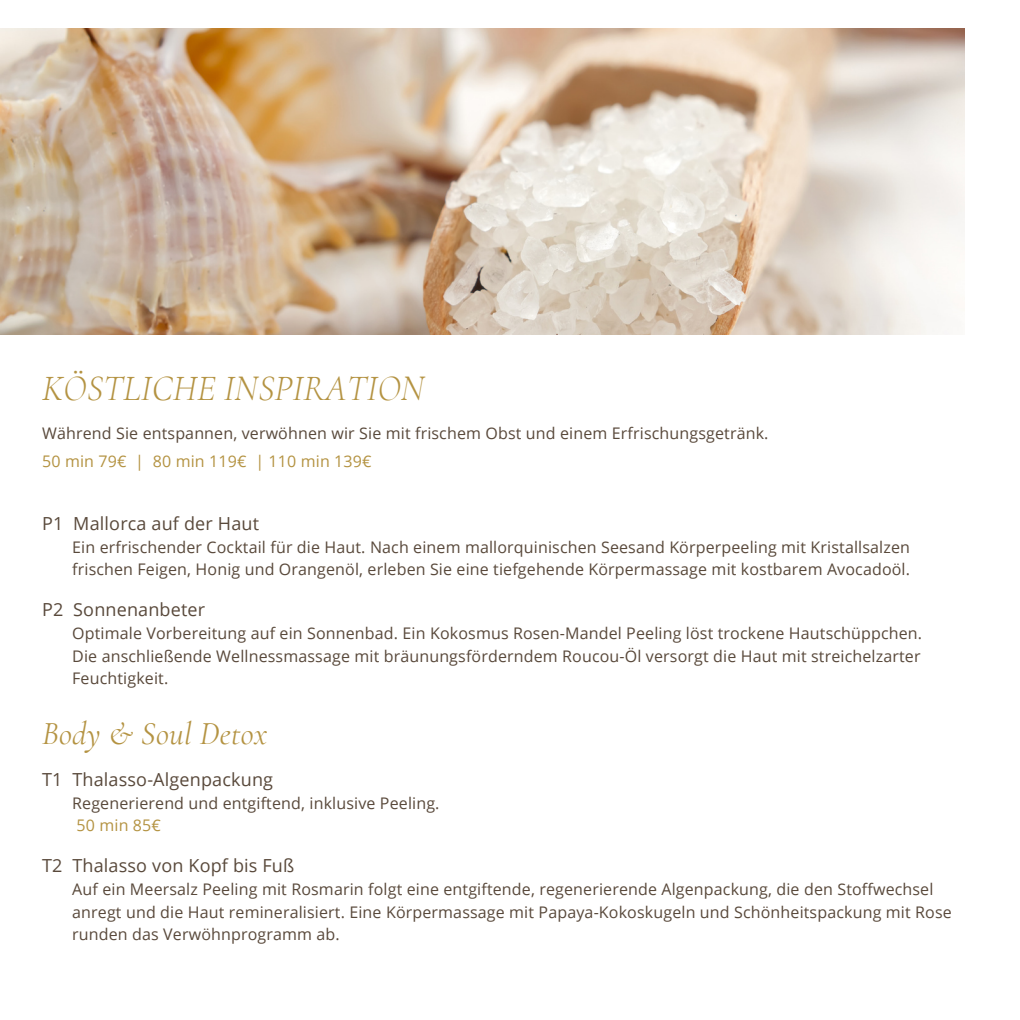
<style>
.page{position:relative;width:1020px;height:1020px;background:#fff}
.page>*{position:absolute;margin:0;border:0;box-sizing:border-box;transform-origin:0 0}
.t1{font:italic 300 36px "Cormorant Garamond";color:#b49342}
.t2{font:italic 32px "Cormorant Garamond";letter-spacing:.01em;color:#b49342}
.t3{font:18px "Open Sans";letter-spacing:.01em;color:#59493b}
.t4{font:16px "Open Sans";letter-spacing:.01em;color:#59493b}
.t5{font:16px "Open Sans";letter-spacing:.01em;color:#b49342}
</style>
<div class="page">
<img style="left:0;top:28px;width:965px;height:306px">
<p class="t1" style="left:42px;top:367px;width:384px">KÖSTLICHE INSPIRATION</p>
<p class="t4" style="left:42px;top:422px;width:728px">Während Sie entspannen, verwöhnen wir Sie mit frischem Obst und einem Erfrischungsgetränk.</p>
<p class="t5" style="left:42px;top:450px;width:331px">50 min 79€ | 80 min 119€ | 110 min 139€</p>
<p class="t3" style="left:42px;top:511px;width:218px">P1 Mallorca auf der Haut</p>
<p class="t4" style="left:72px;top:536px;width:839px">Ein erfrischender Cocktail für die Haut. Nach einem mallorquinischen Seesand Körperpeeling mit Kristallsalzen</p>
<p class="t4" style="left:72px;top:558px;width:839px">frischen Feigen, Honig und Orangenöl, erleben Sie eine tiefgehende Körpermassage mit kostbarem Avocadoöl.</p>
<p class="t3" style="left:42px;top:597px;width:165px">P2 Sonnenanbeter</p>
<p class="t4" style="left:72px;top:622px;width:851px">Optimale Vorbereitung auf ein Sonnenbad. Ein Kokosmus Rosen-Mandel Peeling löst trockene Hautschüppchen.</p>
<p class="t4" style="left:72px;top:644px;width:850px">Die anschließende Wellnessmassage mit bräunungsförderndem Roucou-Öl versorgt die Haut mit streichelzarter</p>
<p class="t4" style="left:72px;top:667px;width:98px">Feuchtigkeit.</p>
<p class="t2" style="left:42px;top:714px;width:227px">Body &amp; Soul Detox</p>
<p class="t3" style="left:42px;top:767px;width:232px">T1 Thalasso-Algenpackung</p>
<p class="t4" style="left:72px;top:792px;width:369px">Regenerierend und entgiftend, inklusive Peeling.</p>
<p class="t5" style="left:77px;top:814px;width:86px">50 min 85€</p>
<p class="t3" style="left:42px;top:853px;width:254px">T2 Thalasso von Kopf bis Fuß</p>
<p class="t4" style="left:72px;top:878px;width:863px">Auf ein Meersalz Peeling mit Rosmarin folgt eine entgiftende, regenerierende Algenpackung, die den Stoffwechsel</p>
<p class="t4" style="left:72px;top:901px;width:881px">anregt und die Haut remineralisiert. Eine Körpermassage mit Papaya-Kokoskugeln und Schönheitspackung mit Rose</p>
<p class="t4" style="left:72px;top:923px;width:269px">runden das Verwöhnprogramm ab.</p>
</div>
